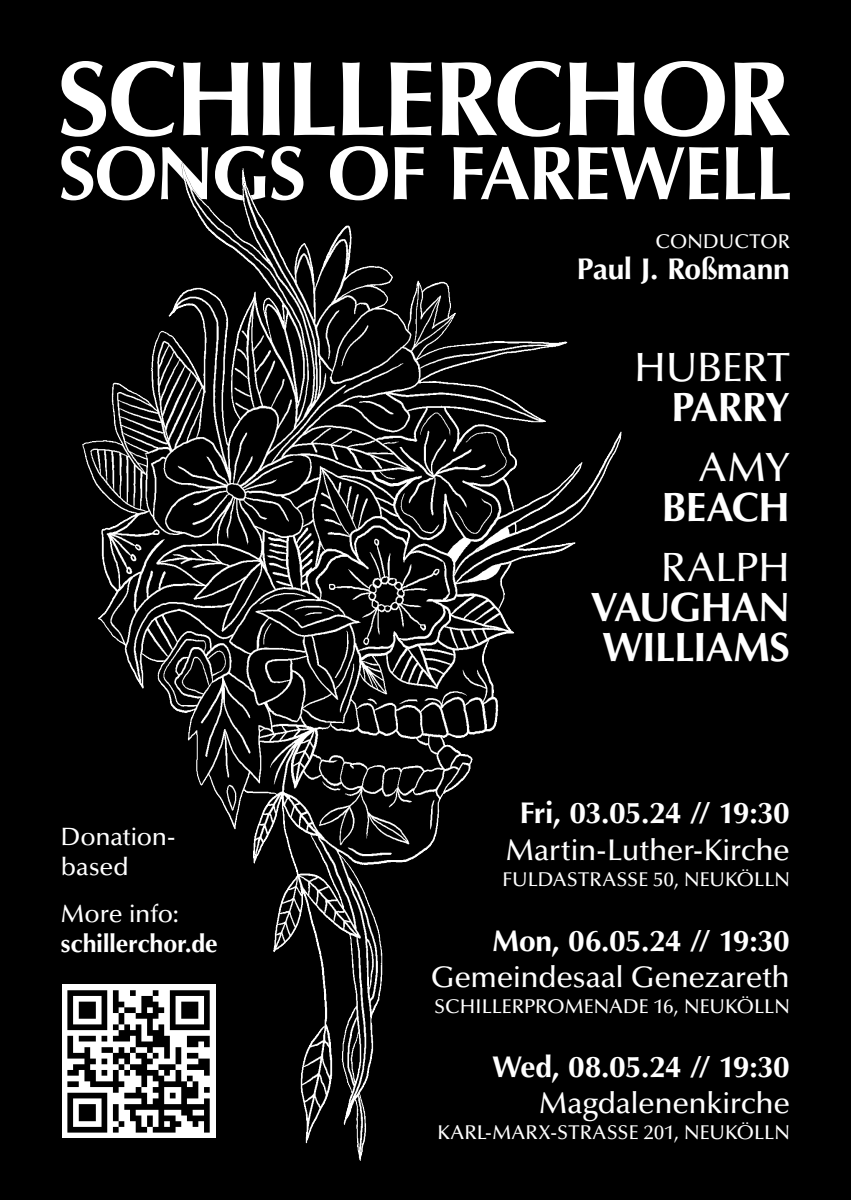
<style>
.page{position:relative;width:851px;height:1200px;background:#fff}
.page>*{position:absolute;margin:0;border:0;box-sizing:border-box;transform-origin:0 0}
.t1{font:700 41px/40px "Optima LT Std";letter-spacing:-.025em;color:#fff}
.t2{font:500 41px "Optima LT Std";letter-spacing:-.005em;color:#fff}
.t3{font:700 30px "Optima LT Std";letter-spacing:-.015em;color:#fff}
.t4{font:500 30px "Optima LT Std";letter-spacing:-.015em;color:#fff}
.t5{font:500 25px/30px "Optima LT Std";letter-spacing:-.015em;color:#fff}
.t6{font:700 25px "Optima LT Std";letter-spacing:-.01em;color:#fff}
.t7{font:500 20px "Optima LT Std";color:#fff}
</style>
<div class="page">
<div style="left:0;top:0;width:850px;height:1199px;background:#000"></div>
<svg style="left:61px;top:146px;width:728px;height:54px"></svg>
<img style="left:82px;top:162px;width:539px;height:998px">
<svg style="left:61px;top:61px;width:728px;height:76px"></svg>
<div style="left:62px;top:984px;width:153px;height:153px;background:#fff"></div>
<svg style="left:67px;top:990px;width:143px;height:142px"></svg>
<p class="t5" style="left:61px;top:821px;width:116px">Donation&shy;based</p>
<p class="t5" style="left:61px;top:898px;width:119px">More info:</p>
<p class="t6" style="left:61px;top:928px;width:158px">schillerchor.de</p>
<p class="t7" style="left:655px;top:230px;width:136px">CONDUCTOR</p>
<h2 class="t3" style="left:577px;top:251px;width:214px">Paul J. Roßmann</h2>
<h1 class="t2" style="left:634px;top:344px;width:157px">HUBERT</h1>
<h1 class="t1" style="left:671px;top:388px;width:120px">PARRY</h1>
<h1 class="t2" style="left:699px;top:444px;width:92px">AMY</h1>
<h1 class="t1" style="left:661px;top:488px;width:130px">BEACH</h1>
<h1 class="t2" style="left:660px;top:544px;width:131px">RALPH</h1>
<h1 class="t1" style="left:590px;top:588px;width:201px">VAUGHAN<br>WILLIAMS</h1>
<h2 class="t3" style="left:519px;top:795px;width:272px">Fri, 03.05.24 // 19:30</h2>
<h2 class="t4" style="left:505px;top:833px;width:286px">Martin-Luther-Kirche</h2>
<p class="t7" style="left:502px;top:868px;width:289px">FULDASTRASSE 50, NEUKÖLLN</p>
<h2 class="t3" style="left:492px;top:922px;width:299px">Mon, 06.05.24 // 19:30</h2>
<h2 class="t4" style="left:431px;top:959px;width:360px">Gemeindesaal Genezareth</h2>
<p class="t7" style="left:434px;top:994px;width:357px">SCHILLERPROMENADE 16, NEUKÖLLN</p>
<h2 class="t3" style="left:492px;top:1048px;width:299px">Wed, 08.05.24 // 19:30</h2>
<h2 class="t4" style="left:539px;top:1085px;width:252px">Magdalenenkirche</h2>
<p class="t7" style="left:437px;top:1120px;width:354px">KARL-MARX-STRASSE 201, NEUKÖLLN</p>
</div>
